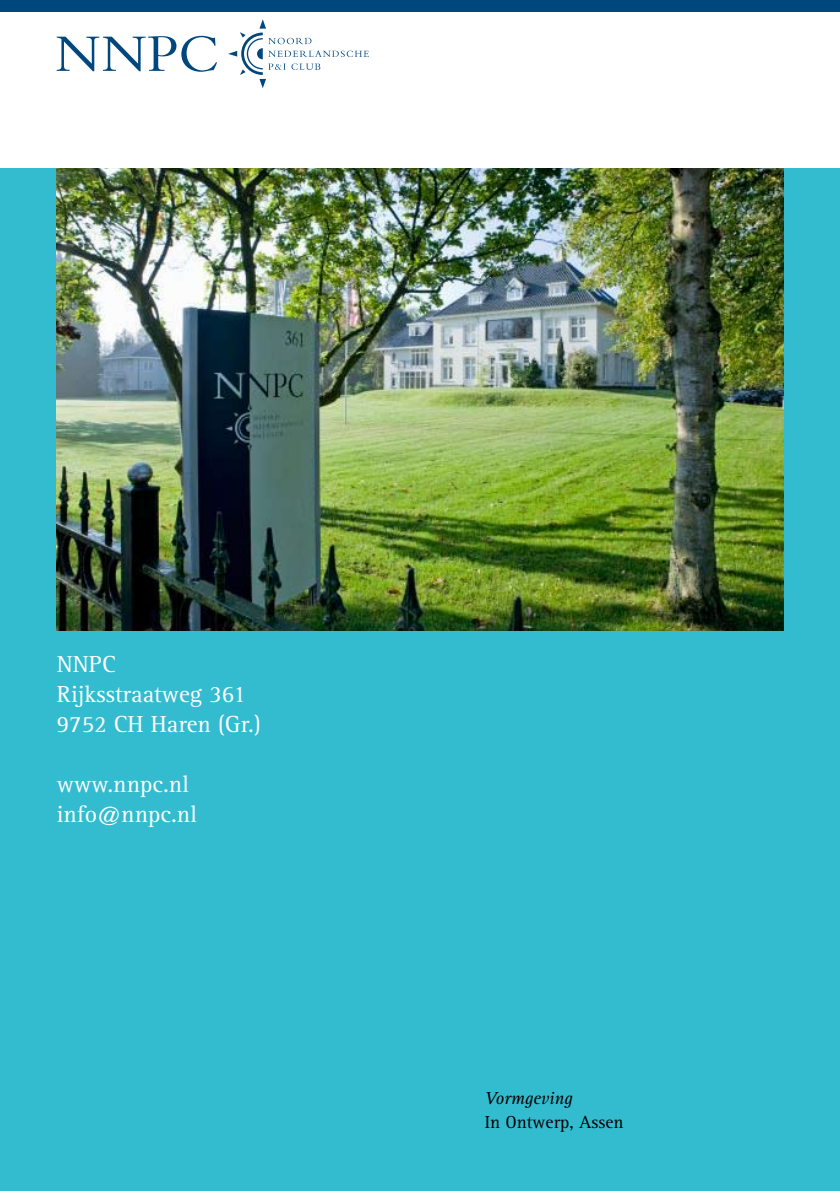
<style>
.page{position:relative;width:840px;height:1191px;background:#fff}
.page>*{position:absolute;margin:0;border:0;box-sizing:border-box;transform-origin:0 0}
.t1{font:24px/30px "Rotis Serif";color:#fff}
.t2{font:18px "Rotis Serif";color:#000}
.t3{font:italic 18px "Rotis Serif";color:#000}
</style>
<div class="page">
<div style="left:0;top:0;width:839px;height:12px;background:#00477e"></div>
<svg style="left:57px;top:36px;width:160px;height:36px"></svg>
<svg style="left:228px;top:19px;width:140px;height:69px"></svg>
<div style="left:0;top:168px;width:839px;height:1023px;background:#33bcd0"></div>
<img style="left:57px;top:168px;width:725px;height:462px">
<p class="t1" style="left:57px;top:650px;width:205px">NNPC<br>Rijksstraatweg 361<br>9752 CH Haren (Gr.)</p>
<p class="t1" style="left:57px;top:770px;width:142px">www.nnpc.nl info@nnpc.nl</p>
<p class="t3" style="left:484px;top:1088px;width:89px">Vormgeving</p>
<p class="t2" style="left:484px;top:1112px;width:140px">In Ontwerp, Assen</p>
</div>
